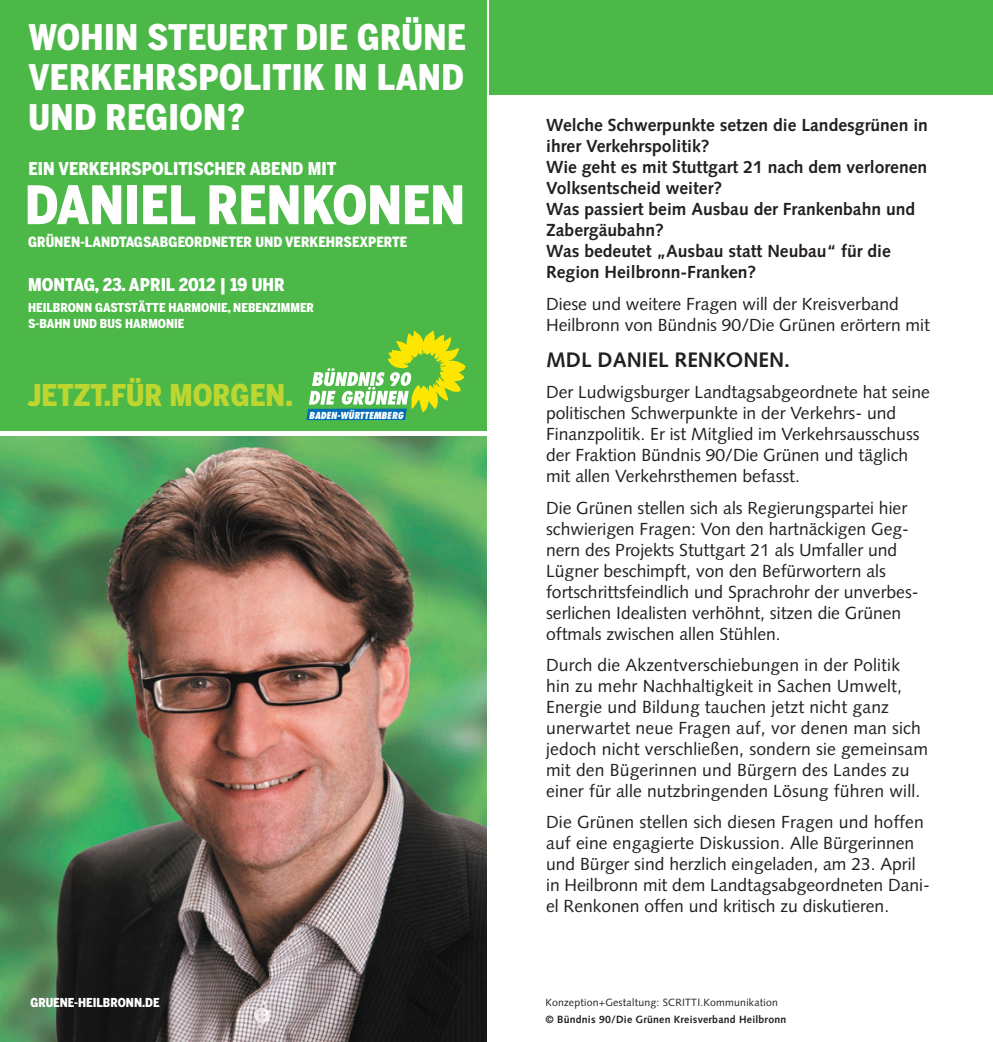
<style>
.page{position:relative;width:993px;height:1042px;background:#fff}
.page>*{position:absolute;margin:0;border:0;box-sizing:border-box;transform-origin:0 0}
.t1{font:900 52.5px "Benton Sans Cond";color:#fff}
.t2{font:900 35px/40.2px "Benton Sans Cond";letter-spacing:.01em;color:#fff;text-align:justify}
.t3{font:900 29.75px "Benton Sans Cond";color:#bed630}
.t4{font:700 21px "Syntax LT";color:#231f20}
.t5{font:17.5px/21px "Syntax LT";color:#231f20}
.t6{font:700 17.5px/21px "Syntax LT";color:#231f20}
.t7{font:900 17.5px "Benton Sans Cond";color:#fff}
.t8{font:900 14px "Benton Sans Cond";color:#fff}
.t9{font:900 12.25px/15.8px "Benton Sans Cond";color:#fff}
.t10{font:10.5px "Syntax LT";letter-spacing:.02em;color:#231f20}
.t11{font:700 10.5px "Syntax LT";letter-spacing:.02em;color:#231f20}
.t12{font:italic 800 condensed 9.45px "Futura Std";color:#fff}
</style>
<div class="page">
<div style="left:0;top:0;width:486px;height:430px;background:#4cb848"></div>
<img style="left:0;top:436px;width:486px;height:606px">
<svg style="left:306px;top:330px;width:159px;height:90px"></svg>
<div style="left:489px;top:0;width:503px;height:94px;background:#4cb848"></div>
<h2 class="t2" style="left:29px;top:17px;width:438px">WOHIN STEUERT DIE GRÜNE VERKEHRSPOLITIK IN LAND UND REGION?</h2>
<p class="t7" style="left:29px;top:158px;width:309px">EIN VERKEHRSPOLITISCHER ABEND MIT</p>
<h1 class="t1" style="left:25px;top:174px;width:442px">DANIEL RENKONEN</h1>
<p class="t8" style="left:28px;top:234px;width:380px">GRÜNEN-LANDTAGSABGEORDNETER UND VERKEHRSEXPERTE</p>
<p class="t7" style="left:28px;top:274px;width:258px">MONTAG, 23. APRIL 2012 | 19 UHR</p>
<p class="t9" style="left:28px;top:300px;width:287px">HEILBRONN GASTSTÄTTE HARMONIE, NEBENZIMMER<br>S-BAHN UND BUS HARMONIE</p>
<h3 class="t3" style="left:28px;top:377px;width:267px">JETZT.FÜR MORGEN.</h3>
<p class="t12" style="left:309px;top:409px;width:96px">BADEN-WÜRTTEMBERG</p>
<p class="t9" style="left:30px;top:995px;width:131px">GRUENE-HEILBRONN.DE</p>
<p class="t6" style="left:546px;top:115px;width:383px">Welche Schwerpunkte setzen die Landesgrünen in ihrer Verkehrspolitik?<br>Wie geht es mit Stuttgart 21 nach dem verlorenen Volksentscheid weiter?<br>Was passiert beim Ausbau der Frankenbahn und Zabergäubahn?<br>Was bedeutet „Ausbau statt Neubau“ für die Region Heilbronn-Franken?</p>
<p class="t5" style="left:546px;top:293px;width:385px">Diese und weitere Fragen will der Kreisverband<br>Heilbronn von Bündnis 90/Die Grünen erörtern mit</p>
<p class="t4" style="left:546px;top:348px;width:245px">MDL DANIEL RENKONEN.</p>
<p class="t5" style="left:546px;top:382px;width:385px">Der Ludwigsburger Landtagsabgeordnete hat seine politischen Schwerpunkte in der Verkehrs- und Finanzpolitik. Er ist Mitglied im Verkehrsausschuss der Fraktion Bündnis 90/Die Grünen und täglich mit allen Verkehrsthemen befasst.</p>
<p class="t5" style="left:546px;top:497px;width:374px">Die Grünen stellen sich als Regierungspartei hier schwierigen Fragen: Von den hartnäckigen Geg&shy;nern des Projekts Stuttgart 21 als Umfaller und Lügner beschimpft, von den Befürwortern als fortschrittsfeindlich und Sprachrohr der unverbes&shy;serlichen Idealisten verhöhnt, sitzen die Grünen oftmals zwischen allen Stühlen.</p>
<p class="t5" style="left:546px;top:654px;width:383px">Durch die Akzentverschiebungen in der Politik hin zu mehr Nachhaltigkeit in Sachen Umwelt, Energie und Bildung tauchen jetzt nicht ganz unerwartet neue Fragen auf, vor denen man sich jedoch nicht verschließen, sondern sie gemeinsam mit den Bügerinnen und Bürgern des Landes zu einer für alle nutzbringenden Lösung führen will.</p>
<p class="t5" style="left:546px;top:811px;width:385px">Die Grünen stellen sich diesen Fragen und hoffen auf eine engagierte Diskussion. Alle Bürgerinnen und Bürger sind herzlich eingeladen, am 23. April in Heilbronn mit dem Landtagsabgeordneten Dani&shy;el Renkonen offen und kritisch zu diskutieren.</p>
<p class="t10" style="left:545px;top:996px;width:234px">Konzeption+Gestaltung: SCRITTI.Kommunikation</p>
<p class="t11" style="left:545px;top:1013px;width:242px">© Bündnis 90/Die Grünen Kreisverband Heilbronn</p>
</div>
